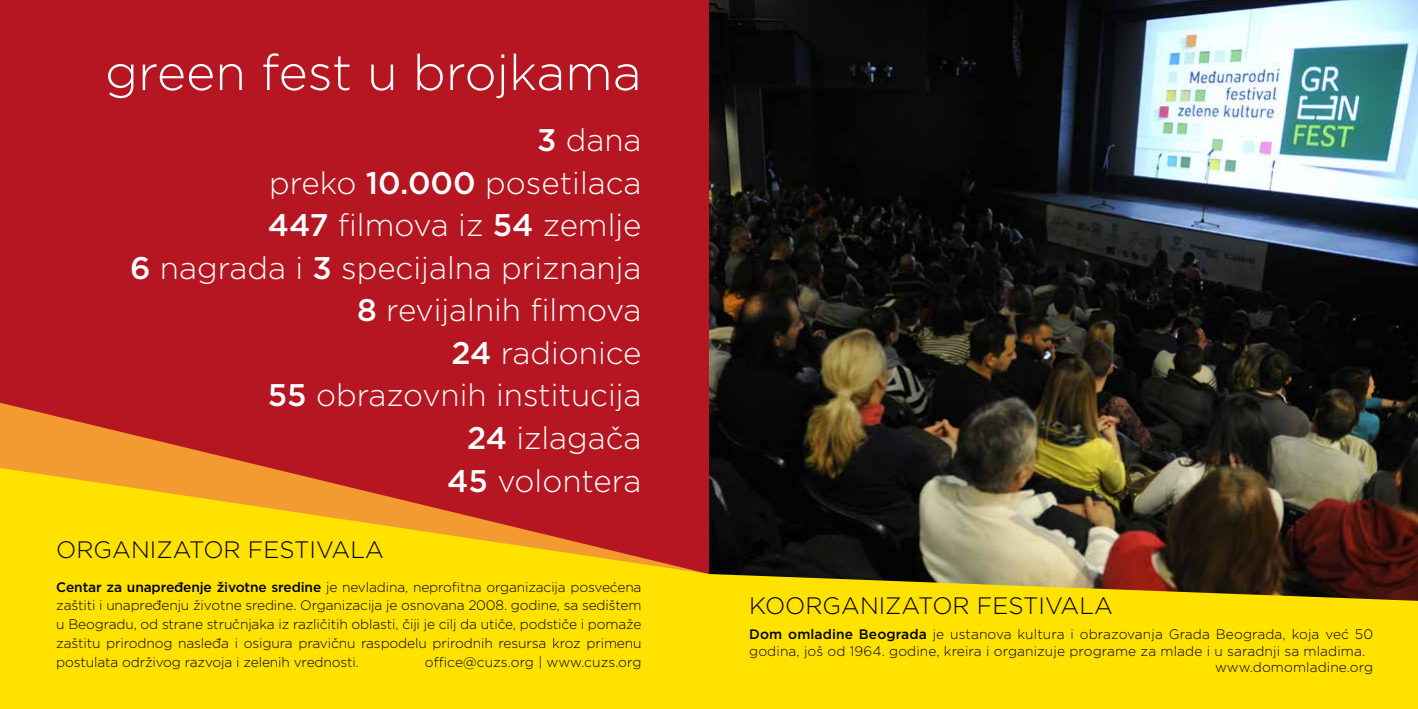
<style>
.page{position:relative;width:1418px;height:709px;background:#fff}
.page>*{position:absolute;margin:0;border:0;box-sizing:border-box;transform-origin:0 0}
.t1{font:300 50px "Gotham";color:#fff}
.t2{font:300 31.25px/42.5px "Gotham";color:#fff;text-align:right}
.t3{font:300 23.75px "Gotham";color:#000}
.t4{font:300 13.75px/18.8px "Gotham";letter-spacing:.005em;color:#000;text-align:justify}
.s1{font-weight:500}
</style>
<div class="page">
<div style="left:0;top:0;width:1417px;height:709px;background:#ffe200"></div>
<img style="left:709px;top:0;width:708px;height:601px">
<svg style="left:0;top:0;width:709px;height:574px;background:#bf301e"></svg>
<h1 class="t1" style="left:105px;top:41px;width:538px">green fest u brojkama</h1>
<h2 class="t2" style="left:130px;top:118px;width:513px"><span class="s1">3</span> dana<br>preko <span class="s1">10.000</span> posetilaca<br><span class="s1">447</span> filmova iz <span class="s1">54</span> zemlje<br><span class="s1">6</span> nagrada i <span class="s1">3</span> specijalna priznanja<br><span class="s1">8</span> revijalnih filmova<br><span class="s1">24</span> radionice<br><span class="s1">55</span> obrazovnih institucija<br><span class="s1">24</span> izlagača<br><span class="s1">45</span> volontera</h2>
<h3 class="t3" style="left:56px;top:534px;width:329px">ORGANIZATOR FESTIVALA</h3>
<p class="t4" style="left:56px;top:577px;width:587px"><span class="s1">Centar za unapređenje životne sredine</span> je nevladina, neprofitna organizacija posvećena zaštiti i unapređenju životne sredine. Organizacija je osnovana 2008. godine, sa sedištem u Beogradu, od strane stručnjaka iz različitih oblasti, čiji je cilj da utiče, podstiče i pomaže zaštitu prirodnog nasleđa i osigura pravičnu raspodelu prirodnih resursa kroz primenu postulata održivog razvoja i zelenih vrednosti.</p>
<p class="t4" style="left:425px;top:652px;width:218px">office@cuzs.org | www.cuzs.org</p>
<h3 class="t3" style="left:749px;top:591px;width:365px">KOORGANIZATOR FESTIVALA</h3>
<p class="t4" style="left:749px;top:624px;width:625px"><span class="s1">Dom omladine Beograda</span> je ustanova kultura i obrazovanja Grada Beograda, koja već 50</p>
<p class="t4" style="left:749px;top:641px;width:617px">godina, još od 1964. godine, kreira i organizuje programe za mlade i u saradnji sa mladima.</p>
<p class="t4" style="left:1215px;top:657px;width:159px">www.domomladine.org</p>
</div>
